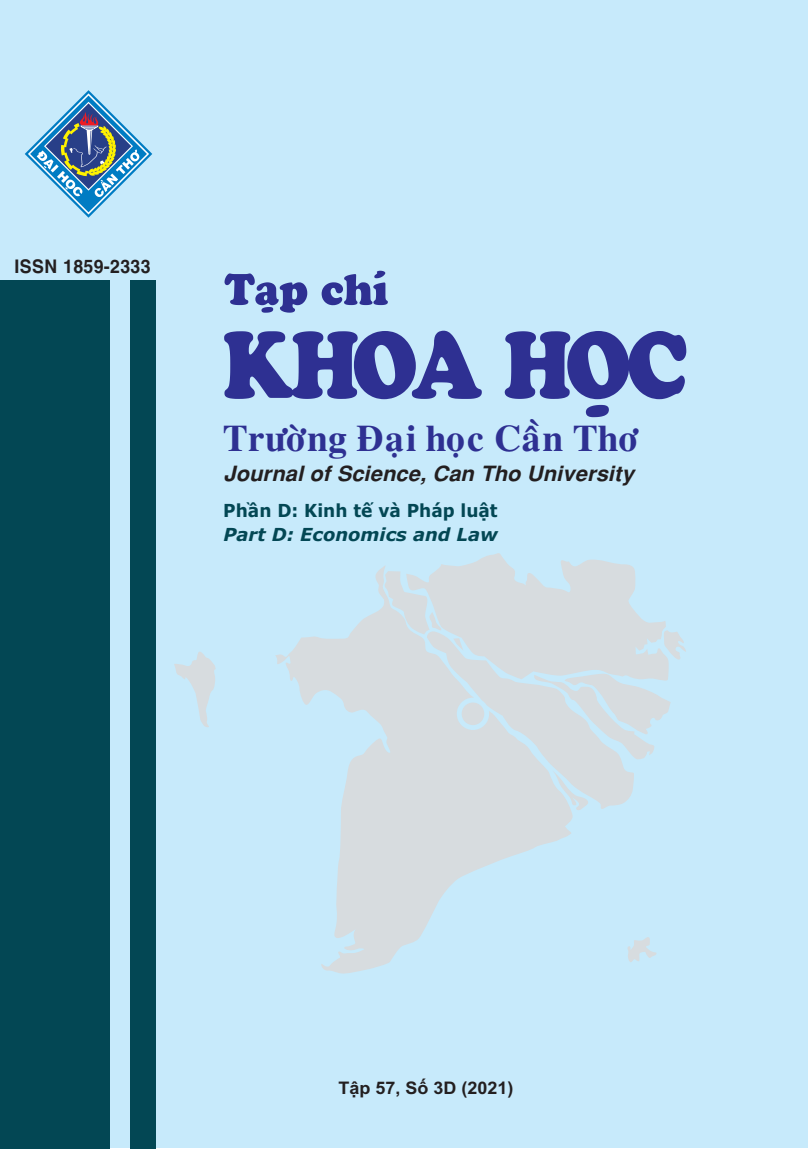
<style>
.page{position:relative;width:808px;height:1149px;background:#fff}
.page>*{position:absolute;margin:0;border:0;box-sizing:border-box;transform-origin:0 0}
.t1{font:37.5px "VNI Times Bold";color:#2e3092}
.t2{font:21px "VNI Helve Bold Italic";color:#231f20;scale:1.04 1}
.t3{font:18.75px "VNI Helve Bold";color:#231f20;scale:.95 1}
.t4{font:700 18px "Verdana";color:#034754;scale:.95 1}
.t5{font:italic 700 18px "Verdana";color:#034754}
.t6{font:700 17.25px "Arial";color:#231f20;scale:1.04 1}
</style>
<div class="page">
<div style="left:0;top:0;width:808px;height:1147px;background:#c7eafb"></div>
<div style="left:0;top:280px;width:110px;height:868px;background:#034754"></div>
<div style="left:130px;top:280px;width:26px;height:868px;background:#034754"></div>
<svg style="left:174px;top:553px;width:512px;height:420px"></svg>
<svg style="left:224px;top:270px;width:164px;height:42px"></svg>
<svg style="left:224px;top:330px;width:462px;height:87px"></svg>
<svg style="left:25px;top:90px;width:127px;height:128px"></svg>
<p class="t3" style="left:15px;top:258px;width:145px">ISSN 1859-2333</p>
<h1 class="t1" style="left:223px;top:421px;width:417px">Tröôøng Ñaïi hoïc Caàn Thô</h1>
<p class="t2" style="left:223px;top:464px;width:396px">Journal of Science, Can Tho University</p>
<p class="t4" style="left:223px;top:503px;width:290px">Phần D: Kinh tế và Pháp luật</p>
<p class="t5" style="left:223px;top:526px;width:276px">Part D: Economics and Law</p>
<p class="t6" style="left:339px;top:1081px;width:170px">Tập 57, Số 3D (2021)</p>
</div>
